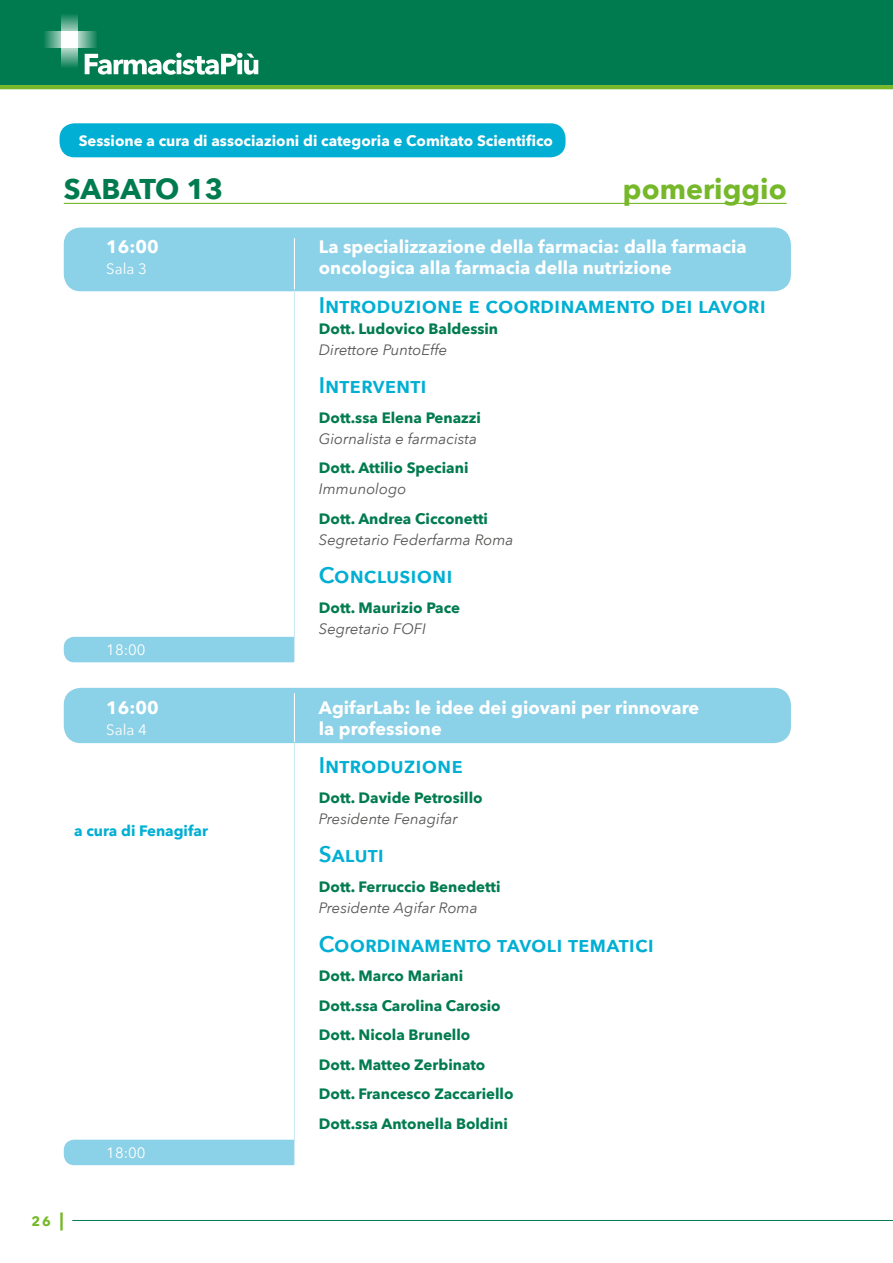
<style>
.page{position:relative;width:893px;height:1263px;background:#fff}
.page>*{position:absolute;margin:0;border:0;box-sizing:border-box;transform-origin:0 0}
.t1{font:700 28.5px "Avenir Next";color:#76b82a}
.t2{font:700 28.5px "Avenir Next";color:#007b4f}
.t3{font:600 22.5px "Avenir Next";color:#00afd3}
.t4{font:700 18px "Avenir Next";color:#fff}
.t5{font:700 15px/29.5px "Avenir Next";color:#007b4f}
.t6{font:italic 15px "Avenir Next";color:#575756}
.t7{font:700 15px "Avenir Next";color:#fff}
.t8{font:15px "Avenir Next";color:#fff}
.t9{font:700 15px "Avenir Next";color:#00afd3}
.t10{font:700 13.5px "Avenir Next";color:#76b82a}
.s1{font-weight:400;color:#fff}
.s2{font-size:18px}
</style>
<div class="page">
<svg style="left:0;top:85px;width:893px;height:4px;background:#77b82c"></svg>
<div style="left:0;top:0;width:893px;height:85px;background:#007b4f"></div>
<svg style="left:62px;top:15px;width:16px;height:52px"></svg>
<svg style="left:44px;top:32px;width:53px;height:16px"></svg>
<div style="left:62px;top:32px;width:16px;height:16px;background:#fff"></div>
<svg style="left:85px;top:53px;width:173px;height:22px"></svg>
<hr style="left:72px;top:1220px;width:821px;height:1px;background:#007b4f">
<div style="left:60px;top:123px;width:506px;height:34px;background:#00afd3;border-radius:15px"></div>
<div style="left:64px;top:227px;width:727px;height:64px;background:#8bd1e7;border-radius:17px"></div>
<div style="left:64px;top:688px;width:727px;height:55px;background:#8bd1e7;border-radius:17px"></div>
<div style="left:64px;top:637px;width:230px;height:25px;background:#8bd1e7"></div>
<div style="left:64px;top:1140px;width:230px;height:25px;background:#8bd1e7"></div>
<hr style="left:64px;top:203px;width:723px;height:1px;background:#76b82a">
<hr style="left:294px;top:290px;width:1px;height:371px;background:#cce9f4">
<hr style="left:294px;top:743px;width:1px;height:421px;background:#cce9f4">
<hr style="left:294px;top:238px;width:1px;height:51px;background:#fff">
<hr style="left:294px;top:693px;width:1px;height:49px;background:#fff">
<p class="t7" style="left:79px;top:128px;width:476px">Sessione a cura di associazioni di categoria e Comitato Scientifico</p>
<h1 class="t2" style="left:64px;top:164px;width:161px">SABATO 13</h1>
<h1 class="t1" style="left:623px;top:164px;width:165px">pomeriggio</h1>
<p class="t4" style="left:106px;top:231px;width:54px">16:00</p>
<p class="t4" style="left:319px;top:231px;width:429px">La specializzazione della farmacia: dalla farmacia</p>
<p class="t8" style="left:106px;top:256px;width:42px">Sala 3</p>
<p class="t4" style="left:319px;top:252px;width:354px">oncologica alla farmacia della nutrizione</p>
<h2 class="t3" style="left:319px;top:286px;width:448px">Introduzione e coordinamento dei lavori</h2>
<p class="t5" style="left:319px;top:314px;width:181px">Dott. Ludovico Baldessin</p>
<p class="t6" style="left:319px;top:337px;width:130px">Direttore PuntoEffe</p>
<h2 class="t3" style="left:319px;top:366px;width:109px">Interventi</h2>
<p class="t5" style="left:319px;top:403px;width:164px">Dott.ssa Elena Penazzi</p>
<p class="t6" style="left:319px;top:426px;width:160px">Giornalista e farmacista</p>
<p class="t5" style="left:319px;top:453px;width:151px">Dott. Attilio Speciani</p>
<p class="t6" style="left:319px;top:476px;width:89px">Immunologo</p>
<p class="t5" style="left:319px;top:504px;width:171px">Dott. Andrea Cicconetti</p>
<p class="t6" style="left:319px;top:527px;width:196px">Segretario Federfarma Roma</p>
<h2 class="t3" style="left:319px;top:556px;width:135px">Conclusioni</h2>
<p class="t5" style="left:319px;top:593px;width:143px">Dott. Maurizio Pace</p>
<p class="t6" style="left:319px;top:616px;width:109px">Segretario FOFI</p>
<p class="t8" style="left:106px;top:637px;width:41px">18:00</p>
<p class="t4" style="left:106px;top:692px;width:54px">16:00</p>
<p class="t4" style="left:319px;top:692px;width:382px">AgifarLab: le idee dei giovani per rinnovare</p>
<p class="t8" style="left:106px;top:717px;width:42px">Sala 4</p>
<p class="t4" style="left:319px;top:713px;width:124px">la professione</p>
<h2 class="t3" style="left:319px;top:746px;width:145px">Introduzione</h2>
<p class="t5" style="left:319px;top:783px;width:165px">Dott. Davide Petrosillo</p>
<p class="t6" style="left:319px;top:806px;width:140px">Presidente Fenagifar</p>
<h2 class="t3" style="left:319px;top:835px;width:67px">Saluti</h2>
<p class="t5" style="left:319px;top:872px;width:183px">Dott. Ferruccio Benedetti</p>
<p class="t6" style="left:319px;top:895px;width:160px">Presidente Agifar Roma</p>
<h2 class="t3" style="left:319px;top:924px;width:337px">Coordinamento tavoli tematici</h2>
<p class="t5" style="left:319px;top:961px;width:230px">Dott. Marco Mariani<br>Dott.ssa Carolina Carosio<br>Dott. Nicola Brunello<br>Dott. Matteo Zerbinato<br>Dott. Francesco Zaccariello<br>Dott.ssa Antonella Boldini<span class="s1">18:00</span></p>
<p class="t8" style="left:106px;top:1140px;width:41px">18:00</p>
<p class="t9" style="left:74px;top:818px;width:135px">a cura di Fenagifar</p>
<p class="t10" style="left:32px;top:1209px;width:34px">26 <span class="s2">|</span></p>
</div>
